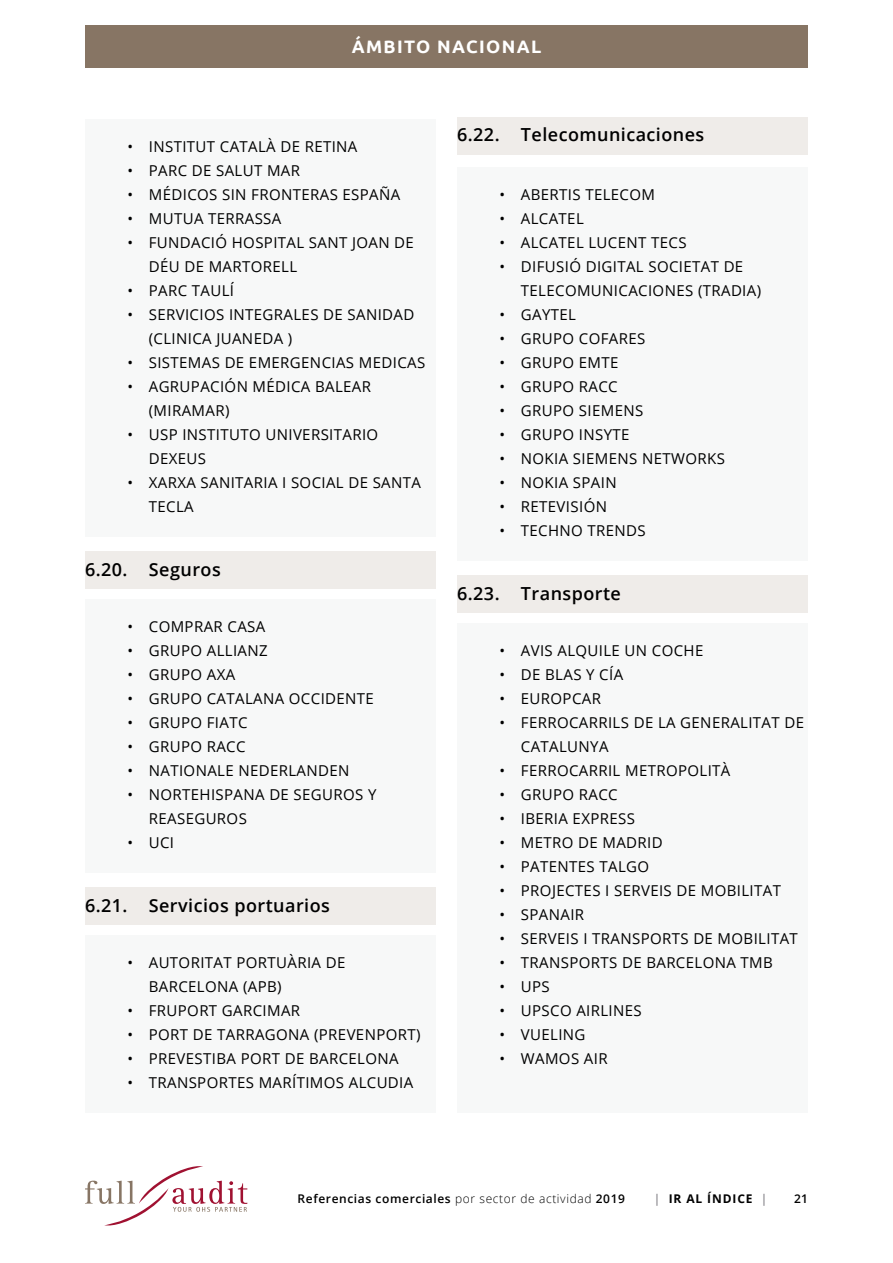
<style>
.page{position:relative;width:893px;height:1263px;background:#fff}
.page>*{position:absolute;margin:0;border:0;box-sizing:border-box;transform-origin:0 0}
.t1{font:600 18px "Open Sans";letter-spacing:.025em;color:#000}
.t2{font:700 18px "Ubuntu";letter-spacing:.075em;color:#fff}
.t3{font:15px/24px "Open Sans";letter-spacing:.025em;color:#000}
.t4{font:600 12px "Open Sans";letter-spacing:.05em;color:#000}
.t5{font:700 12px "Open Sans";letter-spacing:.075em;color:#000}
.s1{font-weight:600;color:#89878c}
.s2{font-weight:300}
</style>
<div class="page">
<svg style="left:85px;top:1166px;width:162px;height:60px"></svg>
<div style="left:85px;top:26px;width:723px;height:42px;background:#877564"></div>
<div style="left:85px;top:119px;width:351px;height:57px;background:#f7f8f8"></div>
<div style="left:85px;top:167px;width:351px;height:57px;background:#f7f8f8"></div>
<div style="left:85px;top:215px;width:351px;height:81px;background:#f7f8f8"></div>
<div style="left:85px;top:287px;width:351px;height:81px;background:#f7f8f8"></div>
<div style="left:85px;top:359px;width:351px;height:81px;background:#f7f8f8"></div>
<div style="left:85px;top:407px;width:351px;height:81px;background:#f7f8f8"></div>
<div style="left:85px;top:455px;width:351px;height:81px;background:#f7f8f8"></div>
<div style="left:85px;top:551px;width:351px;height:38px;background:#efece9"></div>
<div style="left:85px;top:599px;width:351px;height:57px;background:#f7f8f8"></div>
<div style="left:85px;top:647px;width:351px;height:57px;background:#f7f8f8"></div>
<div style="left:85px;top:695px;width:351px;height:57px;background:#f7f8f8"></div>
<div style="left:85px;top:743px;width:351px;height:57px;background:#f7f8f8"></div>
<div style="left:85px;top:767px;width:351px;height:81px;background:#f7f8f8"></div>
<div style="left:85px;top:815px;width:351px;height:57px;background:#f7f8f8"></div>
<div style="left:85px;top:887px;width:351px;height:38px;background:#efece9"></div>
<div style="left:85px;top:935px;width:351px;height:81px;background:#f7f8f8"></div>
<div style="left:85px;top:1007px;width:351px;height:57px;background:#f7f8f8"></div>
<div style="left:85px;top:1055px;width:351px;height:57px;background:#f7f8f8"></div>
<div style="left:457px;top:117px;width:351px;height:37px;background:#efece9"></div>
<div style="left:457px;top:167px;width:351px;height:57px;background:#f7f8f8"></div>
<div style="left:457px;top:215px;width:351px;height:57px;background:#f7f8f8"></div>
<div style="left:457px;top:239px;width:351px;height:81px;background:#f7f8f8"></div>
<div style="left:457px;top:311px;width:351px;height:57px;background:#f7f8f8"></div>
<div style="left:457px;top:359px;width:351px;height:57px;background:#f7f8f8"></div>
<div style="left:457px;top:407px;width:351px;height:57px;background:#f7f8f8"></div>
<div style="left:457px;top:455px;width:351px;height:57px;background:#f7f8f8"></div>
<div style="left:457px;top:503px;width:351px;height:57px;background:#f7f8f8"></div>
<div style="left:457px;top:575px;width:351px;height:38px;background:#efece9"></div>
<div style="left:457px;top:623px;width:351px;height:57px;background:#f7f8f8"></div>
<div style="left:457px;top:671px;width:351px;height:57px;background:#f7f8f8"></div>
<div style="left:457px;top:695px;width:351px;height:81px;background:#f7f8f8"></div>
<div style="left:457px;top:767px;width:351px;height:57px;background:#f7f8f8"></div>
<div style="left:457px;top:815px;width:351px;height:57px;background:#f7f8f8"></div>
<div style="left:457px;top:863px;width:351px;height:57px;background:#f7f8f8"></div>
<div style="left:457px;top:911px;width:351px;height:57px;background:#f7f8f8"></div>
<div style="left:457px;top:959px;width:351px;height:57px;background:#f7f8f8"></div>
<div style="left:457px;top:1007px;width:351px;height:57px;background:#f7f8f8"></div>
<div style="left:457px;top:1055px;width:351px;height:57px;background:#f7f8f8"></div>
<p class="t2" style="left:352px;top:36px;width:191px">ÁMBITO NACIONAL</p>
<p class="t3" style="left:128px;top:134px;width:231px">• INSTITUT CATALÀ DE RETINA</p>
<p class="t3" style="left:128px;top:158px;width:174px">• PARC DE SALUT MAR</p>
<p class="t3" style="left:128px;top:182px;width:274px">• MÉDICOS SIN FRONTERAS ESPAÑA</p>
<p class="t3" style="left:128px;top:206px;width:155px">• MUTUA TERRASSA</p>
<p class="t3" style="left:149px;top:230px;width:267px;text-indent:-21px">• FUNDACIÓ HOSPITAL SANT JOAN DE<br>DÉU DE MARTORELL</p>
<p class="t3" style="left:128px;top:278px;width:108px">• PARC TAULÍ</p>
<p class="t3" style="left:149px;top:302px;width:267px;text-indent:-21px">• SERVICIOS INTEGRALES DE SANIDAD (CLINICA JUANEDA )</p>
<p class="t3" style="left:128px;top:350px;width:299px">• SISTEMAS DE EMERGENCIAS MEDICAS</p>
<p class="t3" style="left:149px;top:374px;width:224px;text-indent:-21px">• AGRUPACIÓN MÉDICA BALEAR (MIRAMAR)</p>
<p class="t3" style="left:149px;top:422px;width:231px;text-indent:-21px">• USP INSTITUTO UNIVERSITARIO<br>DEXEUS</p>
<p class="t3" style="left:149px;top:470px;width:274px;text-indent:-21px">• XARXA SANITARIA I SOCIAL DE SANTA<br>TECLA</p>
<p class="t1" style="left:85px;top:557px;width:137px">6.20. Seguros</p>
<p class="t3" style="left:128px;top:614px;width:139px">• COMPRAR CASA</p>
<p class="t3" style="left:128px;top:638px;width:142px">• GRUPO ALLIANZ</p>
<p class="t3" style="left:128px;top:662px;width:109px">• GRUPO AXA</p>
<p class="t3" style="left:128px;top:686px;width:248px">• GRUPO CATALANA OCCIDENTE</p>
<p class="t3" style="left:128px;top:710px;width:121px">• GRUPO FIATC</p>
<p class="t3" style="left:128px;top:734px;width:120px">• GRUPO RACC</p>
<p class="t3" style="left:128px;top:758px;width:223px">• NATIONALE NEDERLANDEN</p>
<p class="t3" style="left:149px;top:782px;width:229px;text-indent:-21px">• NORTEHISPANA DE SEGUROS Y<br>REASEGUROS</p>
<p class="t3" style="left:128px;top:830px;width:48px">• UCI</p>
<p class="t1" style="left:85px;top:893px;width:246px">6.21. Servicios portuarios</p>
<p class="t3" style="left:149px;top:950px;width:198px;text-indent:-21px">• AUTORITAT PORTUÀRIA DE<br>BARCELONA (APB)</p>
<p class="t3" style="left:128px;top:998px;width:174px">• FRUPORT GARCIMAR</p>
<p class="t3" style="left:128px;top:1022px;width:294px">• PORT DE TARRAGONA (PREVENPORT)</p>
<p class="t3" style="left:128px;top:1046px;width:273px">• PREVESTIBA PORT DE BARCELONA</p>
<p class="t3" style="left:128px;top:1070px;width:287px">• TRANSPORTES MARÍTIMOS ALCUDIA</p>
<p class="t1" style="left:457px;top:122px;width:249px">6.22. Telecomunicaciones</p>
<p class="t3" style="left:500px;top:182px;width:157px">• ABERTIS TELECOM</p>
<p class="t3" style="left:500px;top:206px;width:86px">• ALCATEL</p>
<p class="t3" style="left:500px;top:230px;width:188px">• ALCATEL LUCENT TECS</p>
<p class="t3" style="left:521px;top:254px;width:242px;text-indent:-21px">• DIFUSIÓ DIGITAL SOCIETAT DE<br>TELECOMUNICACIONES (TRADIA)</p>
<p class="t3" style="left:500px;top:302px;width:78px">• GAYTEL</p>
<p class="t3" style="left:500px;top:326px;width:147px">• GRUPO COFARES</p>
<p class="t3" style="left:500px;top:350px;width:120px">• GRUPO EMTE</p>
<p class="t3" style="left:500px;top:374px;width:120px">• GRUPO RACC</p>
<p class="t3" style="left:500px;top:398px;width:145px">• GRUPO SIEMENS</p>
<p class="t3" style="left:500px;top:422px;width:131px">• GRUPO INSYTE</p>
<p class="t3" style="left:500px;top:446px;width:227px">• NOKIA SIEMENS NETWORKS</p>
<p class="t3" style="left:500px;top:470px;width:119px">• NOKIA SPAIN</p>
<p class="t3" style="left:500px;top:494px;width:109px">• RETEVISIÓN</p>
<p class="t3" style="left:500px;top:518px;width:148px">• TECHNO TRENDS</p>
<p class="t1" style="left:457px;top:581px;width:165px">6.23. Transporte</p>
<p class="t3" style="left:500px;top:638px;width:205px">• AVIS ALQUILE UN COCHE</p>
<p class="t3" style="left:500px;top:662px;width:125px">• DE BLAS Y CÍA</p>
<p class="t3" style="left:500px;top:686px;width:103px">• EUROPCAR</p>
<p class="t3" style="left:521px;top:710px;width:285px;text-indent:-21px">• FERROCARRILS DE LA GENERALITAT DE<br>CATALUNYA</p>
<p class="t3" style="left:500px;top:758px;width:232px">• FERROCARRIL METROPOLITÀ</p>
<p class="t3" style="left:500px;top:782px;width:120px">• GRUPO RACC</p>
<p class="t3" style="left:500px;top:806px;width:137px">• IBERIA EXPRESS</p>
<p class="t3" style="left:500px;top:830px;width:165px">• METRO DE MADRID</p>
<p class="t3" style="left:500px;top:854px;width:151px">• PATENTES TALGO</p>
<p class="t3" style="left:500px;top:878px;width:283px">• PROJECTES I SERVEIS DE MOBILITAT</p>
<p class="t3" style="left:500px;top:902px;width:86px">• SPANAIR</p>
<p class="t3" style="left:500px;top:926px;width:300px">• SERVEIS I TRANSPORTS DE MOBILITAT</p>
<p class="t3" style="left:500px;top:950px;width:275px">• TRANSPORTS DE BARCELONA TMB</p>
<p class="t3" style="left:500px;top:974px;width:52px">• UPS</p>
<p class="t3" style="left:500px;top:998px;width:144px">• UPSCO AIRLINES</p>
<p class="t3" style="left:500px;top:1022px;width:87px">• VUELING</p>
<p class="t3" style="left:500px;top:1046px;width:109px">• WAMOS AIR</p>
<p class="t5" style="left:654px;top:1190px;width:115px"><span class="s1">|</span> IR AL ÍNDICE <span class="s1">|</span></p>
<p class="t4" style="left:298px;top:1190px;width:329px">Referencias comerciales <span class="s2">por sector de actividad</span> 2019</p>
<p class="t4" style="left:794px;top:1190px;width:15px">21</p>
</div>
